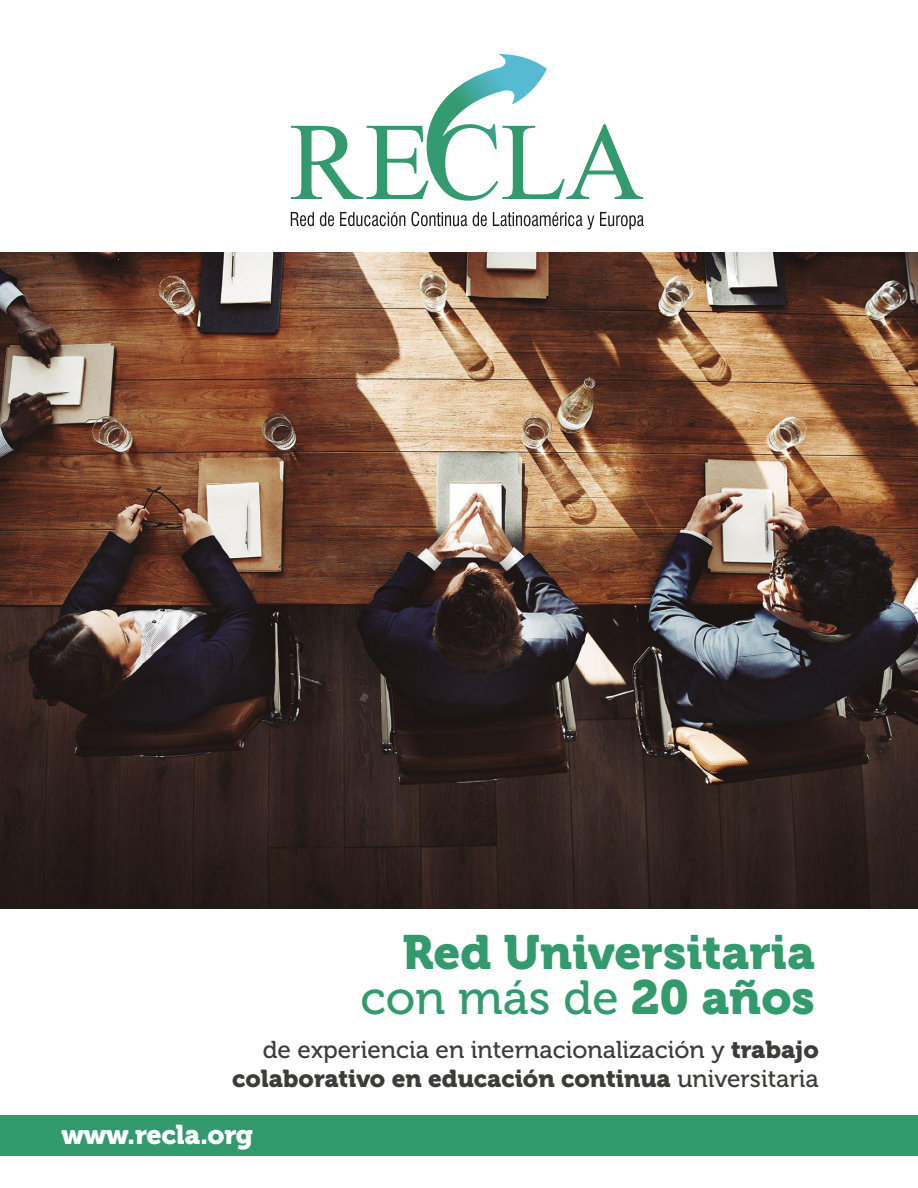
<style>
.page{position:relative;width:918px;height:1188px;background:#fff}
.page>*{position:absolute;margin:0;border:0;box-sizing:border-box;transform-origin:0 0}
.t1{font:47.7px "Museo 900";color:#339a6e}
.t2{font:47.7px "Museo 500";color:#339a6e}
.t3{font:27px "Museo 900";letter-spacing:-.01em;color:#fff}
.t4{font:24.3px "Museo 900";color:#3c3c3b}
.t5{font:24.3px "Museo 500";color:#3c3c3b}
.s1{font-family:"Museo 900"}
.s2{font-family:"Museo 500"}
</style>
<div class="page">
<svg style="left:291px;top:212px;width:23px;height:14px"></svg>
<svg style="left:320px;top:212px;width:14px;height:14px"></svg>
<svg style="left:340px;top:212px;width:65px;height:14px"></svg>
<svg style="left:411px;top:212px;width:56px;height:14px"></svg>
<svg style="left:473px;top:212px;width:14px;height:14px"></svg>
<svg style="left:493px;top:212px;width:101px;height:18px"></svg>
<svg style="left:600px;top:212px;width:44px;height:18px"></svg>
<svg style="left:291px;top:54px;width:352px;height:147px"></svg>
<img style="left:0;top:252px;width:918px;height:656px">
<div style="left:0;top:1115px;width:918px;height:41px;background:#339a6e"></div>
<h1 class="t1" style="left:403px;top:925px;width:414px">Red Universitaria</h1>
<h1 class="t2" style="left:361px;top:972px;width:456px">con más de <span class="s1">20 años</span></h1>
<p class="t5" style="left:263px;top:1036px;width:558px">de experiencia en internacionalización y <span class="s1">trabajo</span></p>
<p class="t4" style="left:232px;top:1064px;width:588px">colaborativo en educación continua <span class="s2">universitaria</span></p>
<p class="t3" style="left:61px;top:1120px;width:193px">www.recla.org</p>
</div>
